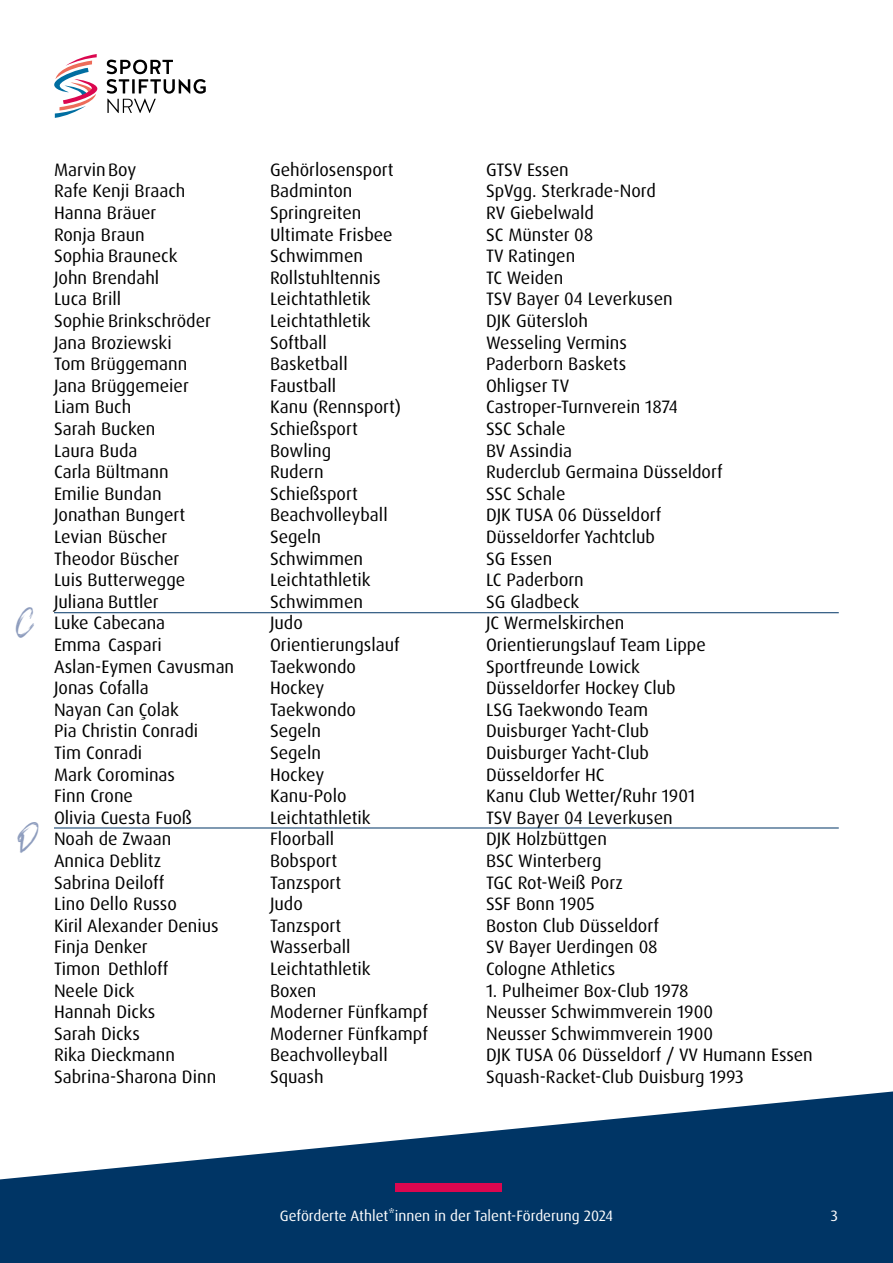
<style>
.page{position:relative;width:893px;height:1263px;background:#fff}
.page>*{position:absolute;margin:0;border:0;box-sizing:border-box;transform-origin:0 0}
.t1{font:27px "Squidrock";color:#8d9cbd}
.t2{font:18px "Dax OT";color:#000}
.t3{font:15px "Dax OT";color:#fff}
</style>
<div class="page">
<svg style="left:0;top:1091px;width:893px;height:172px;fill:#003565"></svg>
<svg style="left:54px;top:54px;width:44px;height:64px"></svg>
<svg style="left:107px;top:60px;width:99px;height:53px"></svg>
<div style="left:395px;top:1183px;width:107px;height:9px;background:#db074f"></div>
<hr style="left:54px;top:612px;width:785px;height:1px;background:#003565">
<hr style="left:54px;top:828px;width:785px;height:1px;background:#003565">
<h1 class="t1" style="left:15px;top:607px;width:19px">C</h1>
<h1 class="t1" style="left:17px;top:822px;width:20px">D</h1>
<p class="t2" style="left:54px;top:158px;width:84px">MarvinBoy</p>
<p class="t2" style="left:270px;top:158px;width:125px">Gehörlosensport</p>
<p class="t2" style="left:486px;top:158px;width:84px">GTSV Essen</p>
<p class="t2" style="left:54px;top:180px;width:133px">Rafe Kenji Braach</p>
<p class="t2" style="left:270px;top:180px;width:84px">Badminton</p>
<p class="t2" style="left:486px;top:180px;width:171px">SpVgg. Sterkrade-Nord</p>
<p class="t2" style="left:54px;top:201px;width:104px">Hanna Bräuer</p>
<p class="t2" style="left:270px;top:201px;width:93px">Springreiten</p>
<p class="t2" style="left:486px;top:201px;width:110px">RV Giebelwald</p>
<p class="t2" style="left:54px;top:223px;width:92px">Ronja Braun</p>
<p class="t2" style="left:270px;top:223px;width:124px">Ultimate Frisbee</p>
<p class="t2" style="left:486px;top:223px;width:109px">SC Münster 08</p>
<p class="t2" style="left:54px;top:244px;width:125px">Sophia Brauneck</p>
<p class="t2" style="left:270px;top:244px;width:95px">Schwimmen</p>
<p class="t2" style="left:486px;top:244px;width:91px">TV Ratingen</p>
<p class="t2" style="left:54px;top:266px;width:107px">John Brendahl</p>
<p class="t2" style="left:270px;top:266px;width:112px">Rollstuhltennis</p>
<p class="t2" style="left:486px;top:266px;width:79px">TC Weiden</p>
<p class="t2" style="left:54px;top:288px;width:69px">Luca Brill</p>
<p class="t2" style="left:270px;top:288px;width:102px">Leichtathletik</p>
<p class="t2" style="left:486px;top:288px;width:188px">TSV Bayer 04 Leverkusen</p>
<p class="t2" style="left:54px;top:309px;width:159px">Sophie Brinkschröder</p>
<p class="t2" style="left:270px;top:309px;width:102px">Leichtathletik</p>
<p class="t2" style="left:486px;top:309px;width:103px">DJK Gütersloh</p>
<p class="t2" style="left:54px;top:331px;width:119px">Jana Broziewski</p>
<p class="t2" style="left:270px;top:331px;width:58px">Softball</p>
<p class="t2" style="left:486px;top:331px;width:143px">Wesseling Vermins</p>
<p class="t2" style="left:54px;top:352px;width:135px">Tom Brüggemann</p>
<p class="t2" style="left:270px;top:352px;width:79px">Basketball</p>
<p class="t2" style="left:486px;top:352px;width:142px">Paderborn Baskets</p>
<p class="t2" style="left:54px;top:374px;width:136px">Jana Brüggemeier</p>
<p class="t2" style="left:270px;top:374px;width:68px">Faustball</p>
<p class="t2" style="left:486px;top:374px;width:85px">Ohligser TV</p>
<p class="t2" style="left:54px;top:396px;width:79px">Liam Buch</p>
<p class="t2" style="left:270px;top:396px;width:132px">Kanu (Rennsport)</p>
<p class="t2" style="left:486px;top:396px;width:193px">Castroper-Turnverein 1874</p>
<p class="t2" style="left:54px;top:417px;width:103px">Sarah Bucken</p>
<p class="t2" style="left:270px;top:417px;width:89px">Schießsport</p>
<p class="t2" style="left:486px;top:417px;width:81px">SSC Schale</p>
<p class="t2" style="left:54px;top:439px;width:85px">Laura Buda</p>
<p class="t2" style="left:270px;top:439px;width:63px">Bowling</p>
<p class="t2" style="left:486px;top:439px;width:88px">BV Assindia</p>
<p class="t2" style="left:54px;top:460px;width:116px">Carla Bültmann</p>
<p class="t2" style="left:270px;top:460px;width:55px">Rudern</p>
<p class="t2" style="left:486px;top:460px;width:238px">Ruderclub Germaina Düsseldorf</p>
<p class="t2" style="left:54px;top:482px;width:109px">Emilie Bundan</p>
<p class="t2" style="left:270px;top:482px;width:89px">Schießsport</p>
<p class="t2" style="left:486px;top:482px;width:81px">SSC Schale</p>
<p class="t2" style="left:54px;top:504px;width:133px">Jonathan Bungert</p>
<p class="t2" style="left:270px;top:504px;width:119px">Beachvolleyball</p>
<p class="t2" style="left:486px;top:504px;width:177px">DJK TUSA 06 Düsseldorf</p>
<p class="t2" style="left:54px;top:525px;width:115px">Levian Büscher</p>
<p class="t2" style="left:270px;top:525px;width:53px">Segeln</p>
<p class="t2" style="left:486px;top:525px;width:170px">Düsseldorfer Yachtclub</p>
<p class="t2" style="left:54px;top:547px;width:127px">Theodor Büscher</p>
<p class="t2" style="left:270px;top:547px;width:95px">Schwimmen</p>
<p class="t2" style="left:486px;top:547px;width:68px">SG Essen</p>
<p class="t2" style="left:54px;top:568px;width:133px">Luis Butterwegge</p>
<p class="t2" style="left:270px;top:568px;width:102px">Leichtathletik</p>
<p class="t2" style="left:486px;top:568px;width:99px">LC Paderborn</p>
<p class="t2" style="left:54px;top:590px;width:106px">Juliana Buttler</p>
<p class="t2" style="left:270px;top:590px;width:95px">Schwimmen</p>
<p class="t2" style="left:486px;top:590px;width:95px">SG Gladbeck</p>
<p class="t2" style="left:54px;top:612px;width:113px">Luke Cabecana</p>
<p class="t2" style="left:270px;top:612px;width:34px">Judo</p>
<p class="t2" style="left:486px;top:612px;width:140px">JC Wermelskirchen</p>
<p class="t2" style="left:54px;top:633px;width:109px">Emma Caspari</p>
<p class="t2" style="left:270px;top:633px;width:131px">Orientierungslauf</p>
<p class="t2" style="left:486px;top:633px;width:221px">Orientierungslauf Team Lippe</p>
<p class="t2" style="left:54px;top:655px;width:182px">Aslan-Eymen Cavusman</p>
<p class="t2" style="left:270px;top:655px;width:88px">Taekwondo</p>
<p class="t2" style="left:486px;top:655px;width:155px">Sportfreunde Lowick</p>
<p class="t2" style="left:54px;top:676px;width:96px">Jonas Cofalla</p>
<p class="t2" style="left:270px;top:676px;width:56px">Hockey</p>
<p class="t2" style="left:486px;top:676px;width:191px">Düsseldorfer Hockey Club</p>
<p class="t2" style="left:54px;top:698px;width:126px">Nayan Can Çolak</p>
<p class="t2" style="left:270px;top:698px;width:88px">Taekwondo</p>
<p class="t2" style="left:486px;top:698px;width:164px">LSG Taekwondo Team</p>
<p class="t2" style="left:54px;top:720px;width:146px">Pia Christin Conradi</p>
<p class="t2" style="left:270px;top:720px;width:53px">Segeln</p>
<p class="t2" style="left:486px;top:720px;width:164px">Duisburger Yacht-Club</p>
<p class="t2" style="left:54px;top:741px;width:90px">Tim Conradi</p>
<p class="t2" style="left:270px;top:741px;width:53px">Segeln</p>
<p class="t2" style="left:486px;top:741px;width:164px">Duisburger Yacht-Club</p>
<p class="t2" style="left:54px;top:763px;width:123px">Mark Corominas</p>
<p class="t2" style="left:270px;top:763px;width:56px">Hockey</p>
<p class="t2" style="left:486px;top:763px;width:120px">Düsseldorfer HC</p>
<p class="t2" style="left:54px;top:784px;width:81px">Finn Crone</p>
<p class="t2" style="left:270px;top:784px;width:78px">Kanu-Polo</p>
<p class="t2" style="left:486px;top:784px;width:211px">Kanu Club Wetter/Ruhr 1901</p>
<p class="t2" style="left:54px;top:806px;width:140px">Olivia Cuesta Fuoß</p>
<p class="t2" style="left:270px;top:806px;width:102px">Leichtathletik</p>
<p class="t2" style="left:486px;top:806px;width:188px">TSV Bayer 04 Leverkusen</p>
<p class="t2" style="left:54px;top:828px;width:119px">Noah de Zwaan</p>
<p class="t2" style="left:270px;top:828px;width:66px">Floorball</p>
<p class="t2" style="left:486px;top:828px;width:122px">DJK Holzbüttgen</p>
<p class="t2" style="left:54px;top:849px;width:109px">Annica Deblitz</p>
<p class="t2" style="left:270px;top:849px;width:69px">Bobsport</p>
<p class="t2" style="left:486px;top:849px;width:117px">BSC Winterberg</p>
<p class="t2" style="left:54px;top:871px;width:112px">Sabrina Deiloff</p>
<p class="t2" style="left:270px;top:871px;width:73px">Tanzsport</p>
<p class="t2" style="left:486px;top:871px;width:138px">TGC Rot-Weiß Porz</p>
<p class="t2" style="left:54px;top:892px;width:124px">Lino Dello Russo</p>
<p class="t2" style="left:270px;top:892px;width:34px">Judo</p>
<p class="t2" style="left:486px;top:892px;width:110px">SSF Bonn 1905</p>
<p class="t2" style="left:54px;top:914px;width:166px">Kiril Alexander Denius</p>
<p class="t2" style="left:270px;top:914px;width:73px">Tanzsport</p>
<p class="t2" style="left:486px;top:914px;width:174px">Boston Club Düsseldorf</p>
<p class="t2" style="left:54px;top:936px;width:95px">Finja Denker</p>
<p class="t2" style="left:270px;top:936px;width:82px">Wasserball</p>
<p class="t2" style="left:486px;top:936px;width:173px">SV Bayer Uerdingen 08</p>
<p class="t2" style="left:54px;top:957px;width:116px">Timon Dethloff</p>
<p class="t2" style="left:270px;top:957px;width:102px">Leichtathletik</p>
<p class="t2" style="left:486px;top:957px;width:131px">Cologne Athletics</p>
<p class="t2" style="left:54px;top:979px;width:82px">Neele Dick</p>
<p class="t2" style="left:270px;top:979px;width:48px">Boxen</p>
<p class="t2" style="left:486px;top:979px;width:204px">1. Pulheimer Box-Club 1978</p>
<p class="t2" style="left:54px;top:1000px;width:103px">Hannah Dicks</p>
<p class="t2" style="left:270px;top:1000px;width:159px">Moderner Fünfkampf</p>
<p class="t2" style="left:486px;top:1000px;width:229px">Neusser Schwimmverein 1900</p>
<p class="t2" style="left:54px;top:1022px;width:87px">Sarah Dicks</p>
<p class="t2" style="left:270px;top:1022px;width:159px">Moderner Fünfkampf</p>
<p class="t2" style="left:486px;top:1022px;width:229px">Neusser Schwimmverein 1900</p>
<p class="t2" style="left:54px;top:1044px;width:122px">Rika Dieckmann</p>
<p class="t2" style="left:270px;top:1044px;width:119px">Beachvolleyball</p>
<p class="t2" style="left:486px;top:1044px;width:328px">DJK TUSA 06 Düsseldorf / VV Humann Essen</p>
<p class="t2" style="left:54px;top:1065px;width:164px">Sabrina-Sharona Dinn</p>
<p class="t2" style="left:270px;top:1065px;width:55px">Squash</p>
<p class="t2" style="left:486px;top:1065px;width:259px">Squash-Racket-Club Duisburg 1993</p>
<p class="t3" style="left:280px;top:1206px;width:335px">Geförderte Athlet*innen in der Talent-Förderung 2024</p>
<p class="t3" style="left:831px;top:1206px;width:9px">3</p>
</div>
